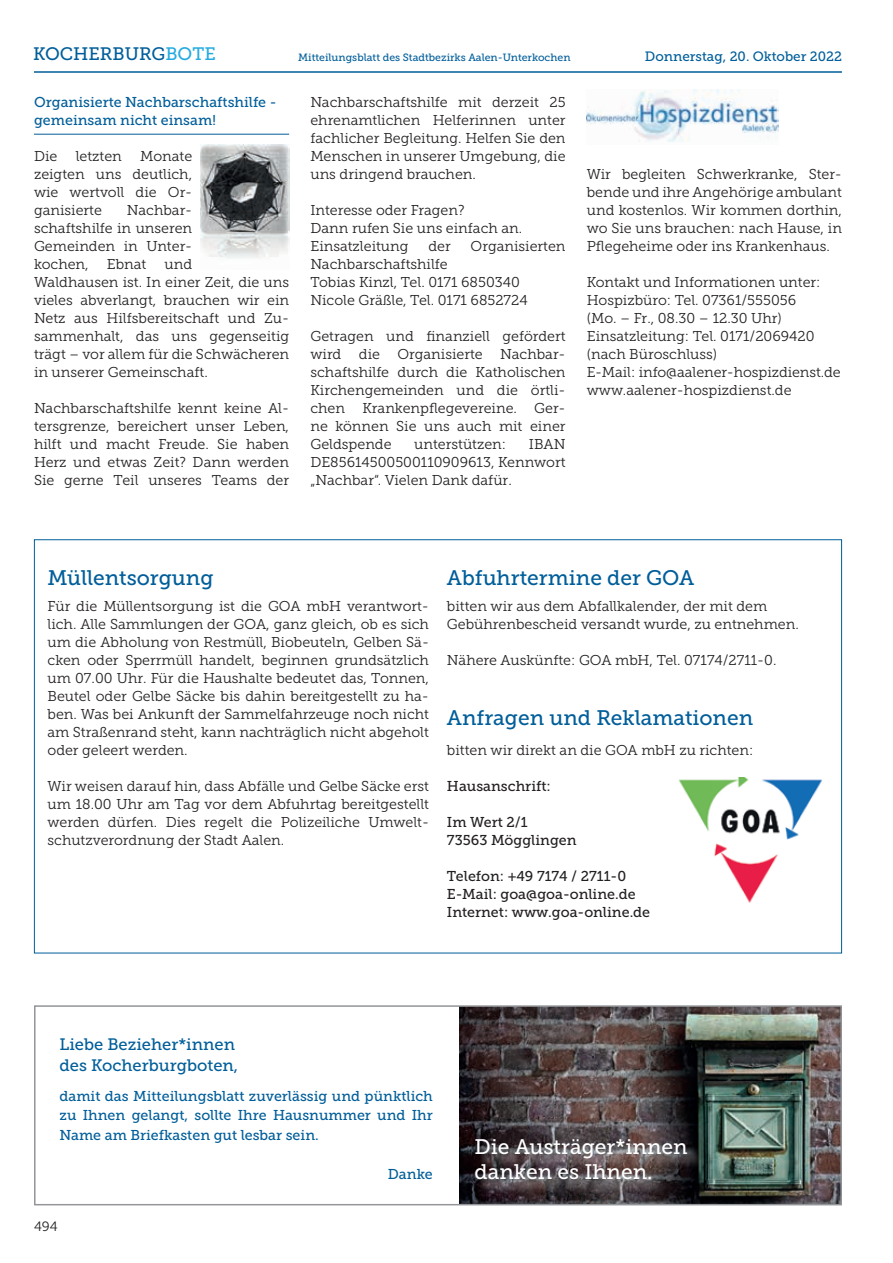
<style>
.page{position:relative;width:893px;height:1263px;background:#fff}
.page>*{position:absolute;margin:0;border:0;box-sizing:border-box;transform-origin:0 0}
.t1{font:21px "Museo Slab 500";color:#005e9a}
.t2{font:21px/25.2px "Museo Slab 500";color:#fff}
.t3{font:18px "Museo Slab 500";color:#005e9a}
.t4{font:16.5px/21px "Museo Slab 500";color:#005e9a}
.t5{font:14.25px/18px "Museo Slab 300";color:#231f20;text-align:justify}
.t6{font:14.25px/19.5px "Museo Slab 500";color:#005e9a}
.t7{font:14.25px/18px "Museo Slab 500";color:#231f20}
.t8{font:13.5px "Museo Slab 500";color:#005e9a}
.t9{font:13.5px "Museo Slab 300";color:#231f20}
.t10{font:10.5px "Museo Slab 500";color:#005e9a}
.s1{color:#24aae1}
</style>
<div class="page">
<hr style="left:34px;top:71px;width:808px;height:2px;background:#005e9a">
<hr style="left:34px;top:134px;width:255px;height:1px;background:#005e9a">
<img style="left:587px;top:89px;width:192px;height:53px">
<img style="left:201px;top:144px;width:88px;height:115px">
<img style="left:679px;top:778px;width:143px;height:125px">
<img style="left:459px;top:1008px;width:380px;height:194px">
<div style="left:34px;top:1005px;width:808px;height:200px;border:2px solid #939598"></div>
<div style="left:478px;top:1141px;width:224px;height:53px;background:#fff;opacity:.6"></div>
<p class="t3" style="left:33px;top:44px;width:184px">KOCHERBURG<span class="s1">BOTE</span></p>
<p class="t10" style="left:298px;top:51px;width:274px">Mitteilungsblatt des Stadtbezirks Aalen-Unterkochen</p>
<p class="t8" style="left:645px;top:49px;width:199px">Donnerstag, 20. Oktober 2022</p>
<p class="t6" style="left:34px;top:93px;width:244px;line-height:18px">Organisierte Nachbarschaftshilfe - gemeinsam nicht einsam!</p>
<p class="t5" style="left:34px;top:147px;width:25px">Die</p>
<p class="t5" style="left:76px;top:147px;width:48px">letzten</p>
<p class="t5" style="left:34px;top:147px;width:160px;text-indent:106px">Monate zeigten uns deutlich, wie wertvoll die Or&shy;ganisierte</p>
<p class="t5" style="left:34px;top:201px;width:160px;text-indent:93px">Nachbar&shy;schaftshilfe in unseren Gemeinden in Unter&shy;kochen,</p>
<p class="t5" style="left:34px;top:255px;width:257px;text-align:left;text-indent:130px">und<br>Waldhausen ist. In einer Zeit, die uns vieles abverlangt, brauchen wir ein<br>Netz aus Hilfsbereitschaft und Zu&shy;sammenhalt, das uns gegenseitig trägt – vor allem für die Schwächeren in unserer Gemeinschaft.</p>
<p class="t5" style="left:34px;top:399px;width:257px">Nachbarschaftshilfe kennt keine Al&shy;tersgrenze, bereichert unser Leben, hilft und macht Freude. Sie haben Herz und etwas Zeit? Dann werden Sie gerne Teil unseres Teams der</p>
<p class="t5" style="left:107px;top:255px;width:41px">Ebnat</p>
<p class="t5" style="left:310px;top:93px;width:257px">Nachbarschaftshilfe mit derzeit 25 ehrenamtlichen Helferinnen unter fachlicher Begleitung. Helfen Sie den Menschen in unserer Umgebung, die uns dringend brauchen.</p>
<p class="t5" style="left:310px;top:201px;width:213px;text-align:left">Interesse oder Fragen?<br>Dann rufen Sie uns einfach an.<br>Einsatzleitung</p>
<p class="t5" style="left:428px;top:237px;width:24px">der</p>
<p class="t5" style="left:471px;top:237px;width:96px">Organisierten</p>
<p class="t5" style="left:310px;top:255px;width:219px;text-align:left">Nachbarschaftshilfe<br>Tobias Kinzl, Tel. 0171 6850340<br>Nicole Gräßle, Tel. 0171 6852724</p>
<p class="t5" style="left:310px;top:327px;width:257px">Getragen und finanziell gefördert wird die Organisierte Nachbar&shy;schaftshilfe durch die Katholischen Kirchengemeinden und die örtli&shy;chen Krankenpflegevereine. Ger&shy;ne können Sie uns auch mit einer Geldspende</p>
<p class="t5" style="left:310px;top:435px;width:257px;text-indent:218px">IBAN DE85614500500110909613, Kennwort „Nachbar“. Vielen Dank dafür.</p>
<p class="t5" style="left:414px;top:435px;width:93px">unterstützen:</p>
<p class="t5" style="left:587px;top:165px;width:257px">Wir begleiten Schwerkranke, Ster&shy;bende und ihre Angehörige ambulant und kostenlos. Wir kommen dorthin, wo Sie uns brauchen: nach Hause, in Pflegeheime oder ins Krankenhaus.</p>
<p class="t5" style="left:587px;top:273px;width:255px;text-align:left">Kontakt und Informationen unter:<br>Hospizbüro: Tel. 07361/555056<br>(Mo. – Fr., 08.30 – 12.30 Uhr)<br>Einsatzleitung: Tel. 0171/2069420 (nach Büroschluss)<br>E-Mail: info@aalener-hospizdienst.de www.aalener-hospizdienst.de</p>
<h1 class="t1" style="left:48px;top:566px;width:167px">Müllentsorgung</h1>
<p class="t5" style="left:48px;top:597px;width:383px">Für die Müllentsorgung ist die GOA mbH verantwort&shy;lich. Alle Sammlungen der GOA, ganz gleich, ob es sich um die Abholung von Restmüll, Biobeuteln, Gelben Sä&shy;cken oder Sperrmüll handelt, beginnen grundsätzlich um 07.00 Uhr. Für die Haushalte bedeutet das, Tonnen, Beutel oder Gelbe Säcke bis dahin bereitgestellt zu ha&shy;ben. Was bei Ankunft der Sammelfahrzeuge noch nicht am Straßenrand steht, kann nachträglich nicht abgeholt oder geleert werden.</p>
<p class="t5" style="left:48px;top:777px;width:383px">Wir weisen darauf hin, dass Abfälle und Gelbe Säcke erst um 18.00 Uhr am Tag vor dem Abfuhrtag bereitgestellt werden dürfen. Dies regelt die Polizeiliche Umwelt&shy;schutzverordnung der Stadt Aalen.</p>
<h1 class="t1" style="left:447px;top:566px;width:249px">Abfuhrtermine der GOA</h1>
<p class="t5" style="left:447px;top:597px;width:353px">bitten wir aus dem Abfallkalender, der mit dem<br>Gebührenbescheid versandt wurde, zu entnehmen.</p>
<p class="t5" style="left:447px;top:651px;width:331px">Nähere Auskünfte: GOA mbH, Tel. 07174/2711-0.</p>
<h1 class="t1" style="left:447px;top:706px;width:308px">Anfragen und Reklamationen</h1>
<p class="t5" style="left:447px;top:741px;width:308px">bitten wir direkt an die GOA mbH zu richten:</p>
<p class="t7" style="left:447px;top:777px;width:105px">Hausanschrift:</p>
<p class="t7" style="left:447px;top:813px;width:131px">Im Wert 2/1<br>73563 Mögglingen</p>
<p class="t7" style="left:447px;top:867px;width:205px">Telefon: +49 7174 / 2711-0<br>E-Mail: goa@goa-online.de<br>Internet: www.goa-online.de</p>
<p class="t4" style="left:59px;top:1034px;width:180px">Liebe Bezieher*innen des Kocherburgboten,</p>
<p class="t6" style="left:59px;top:1086px;width:375px;text-align:justify">damit das Mitteilungsblatt zuverlässig und pünktlich zu Ihnen gelangt, sollte Ihre Hausnummer und Ihr Name am Briefkasten gut lesbar sein.</p>
<p class="t6" style="left:388px;top:1164px;width:47px">Danke</p>
<p class="t9" style="left:34px;top:1218px;width:25px">494</p>
<h1 class="t2" style="left:474px;top:1134px;width:215px">Die Austräger*innen danken es Ihnen.</h1>
</div>
